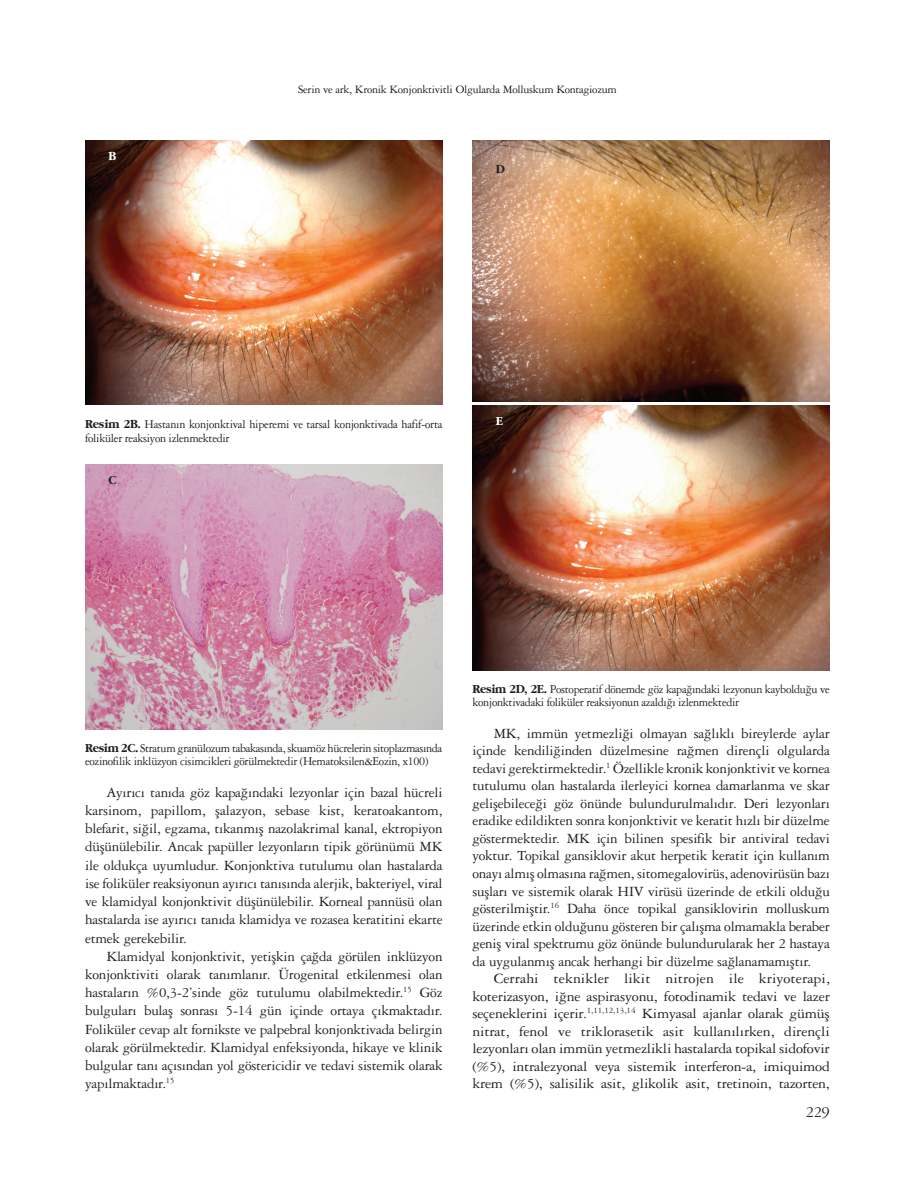
<style>
.page{position:relative;width:915px;height:1191px;background:#fff}
.page>*{position:absolute;margin:0;border:0;box-sizing:border-box;transform-origin:0 0}
.t1{font:16.5px "Garamond Three Tr";color:#231f20}
.YAZI{font:15px/18.3px "Garamond Three Tr";letter-spacing:-.015em;color:#231f20;text-align:justify}
.YAZI-2{font:15px/17.5px "Garamond Three Tr";letter-spacing:-.015em;color:#231f20;text-align:justify;scale:1.05 1}
.RESİM-ALTI{font:12.75px/13.5px "Garamond Three Tr";letter-spacing:-.025em;color:#231f20;scale:.95 1}
.RESİM-ALTI-2{font:12.75px "Garamond Bold Tr";color:#fff;scale:.95 1}
.RESİM-ALTI-3{font:12.75px "Garamond Bold Tr";color:#231f20;scale:.95 1}
.t2{font:12px "Garamond Three Tr";letter-spacing:-.025em;color:#231f20}
.s1{font-family:"Garamond Bold Tr"}
</style>
<div class="page">
<img style="left:85px;top:140px;width:357px;height:264px">
<img style="left:85px;top:464px;width:357px;height:265px">
<img style="left:472px;top:405px;width:357px;height:265px">
<img style="left:472px;top:140px;width:357px;height:262px">
<p class="RESİM-ALTI-2" style="left:108px;top:148px;width:10px">B</p>
<p class="t2" style="left:298px;top:82px;width:320px">Serin ve ark, Kronik Konjonktivitli Olgularda Molluskum Kontagiozum</p>
<p class="RESİM-ALTI-3" style="left:495px;top:161px;width:11px">D</p>
<p class="RESİM-ALTI" style="left:85px;top:417px;width:378px"><span class="s1">Resim 2B.</span> Hastanın konjonktival hiperemi ve tarsal konjonktivada hafif-orta foliküler reaksiyon izlenmektedir</p>
<p class="RESİM-ALTI-3" style="left:108px;top:472px;width:10px">C</p>
<p class="RESİM-ALTI-2" style="left:495px;top:413px;width:9px">E</p>
<p class="RESİM-ALTI" style="left:85px;top:740px;width:377px"><span class="s1">Resim 2C.</span> Stratum granülozum tabakasında, skuamöz hücrelerin sitoplazmasında eozinofilik inklüzyon cisimcikleri görülmektedir (Hematoksilen&amp;Eozin, x100)</p>
<p class="YAZI" style="left:85px;top:782px;width:359px;text-indent:21px">Ayırıcı tanıda göz kapağındaki lezyonlar için bazal hücreli karsinom, papillom, şalazyon, sebase kist, keratoakantom, blefarit, siğil, egzama, tıkanmış nazolakrimal kanal, ektropiyon düşünülebilir. Ancak papüller lezyonların tipik görünümü MK ile oldukça uyumludur. Konjonktiva tutulumu olan hastalarda ise foliküler reaksiyonun ayırıcı tanısında alerjik, bakteriyel, viral ve klamidyal konjonktivit düşünülebilir. Korneal pannüsü olan hastalarda ise ayırıcı tanıda klamidya ve rozasea keratitini ekarte etmek gerekebilir.</p>
<p class="YAZI" style="left:85px;top:946px;width:359px;text-indent:21px">Klamidyal konjonktivit, yetişkin çağda görülen inklüzyon konjonktiviti olarak tanımlanır. Ürogenital etkilenmesi olan hastaların %0,3-2’sinde göz tutulumu olabilmektedir.<sup>15</sup> Göz bulguları bulaş sonrası 5-14 gün içinde ortaya çıkmaktadır.<br>Foliküler cevap alt fornikste ve palpebral konjonktivada belirgin olarak görülmektedir. Klamidyal enfeksiyonda, hikaye ve klinik bulgular tanı açısından yol göstericidir ve tedavi sistemik olarak yapılmaktadır.<sup>15</sup></p>
<p class="RESİM-ALTI" style="left:472px;top:682px;width:377px"><span class="s1">Resim 2D, 2E.</span> Postoperatif dönemde göz kapağındaki lezyonun kaybolduğu ve konjonktivadaki foliküler reaksiyonun azaldığı izlenmektedir</p>
<p class="YAZI" style="left:472px;top:724px;width:359px;line-height:17.5px;text-indent:21px">MK, immün yetmezliği olmayan sağlıklı bireylerde aylar içinde kendiliğinden düzelmesine rağmen dirençli olgularda tedavi gerektirmektedir.<sup>1</sup> Özellikle kronik konjonktivit ve kornea tutulumu olan hastalarda ilerleyici kornea damarlanma ve skar gelişebileceği göz önünde bulundurulmalıdır. Deri lezyonları eradike edildikten sonra konjonktivit ve keratit hızlı bir düzelme göstermektedir. MK için bilinen spesifik bir antiviral tedavi yoktur. Topikal gansiklovir akut herpetik keratit için kullanım onayı almış olmasına rağmen, sitomegalovirüs, adenovirüsün bazı suşları ve sistemik olarak HIV virüsü üzerinde de etkili olduğu gösterilmiştir.<sup>16</sup> Daha önce topikal gansiklovirin molluskum üzerinde etkin olduğunu gösteren bir çalışma olmamakla beraber geniş viral spektrumu göz önünde bulundurularak her 2 hastaya da uygulanmış ancak herhangi bir düzelme sağlanamamıştır.</p>
<p class="YAZI-2" style="left:472px;top:969px;width:342px;text-indent:21px">Cerrahi teknikler likit nitrojen ile kriyoterapi, koterizasyon, iğne aspirasyonu, fotodinamik tedavi ve lazer seçeneklerini içerir.<sup>1,11,12,13,14</sup> Kimyasal ajanlar olarak gümüş nitrat, fenol ve triklorasetik asit kullanılırken, dirençli lezyonları olan immün yetmezlikli hastalarda topikal sidofovir (%5), intralezyonal veya sistemik interferon-a, imiquimod krem (%5), salisilik asit, glikolik asit, tretinoin, tazorten,</p>
<p class="t1" style="left:805px;top:1101px;width:25px">229</p>
</div>
